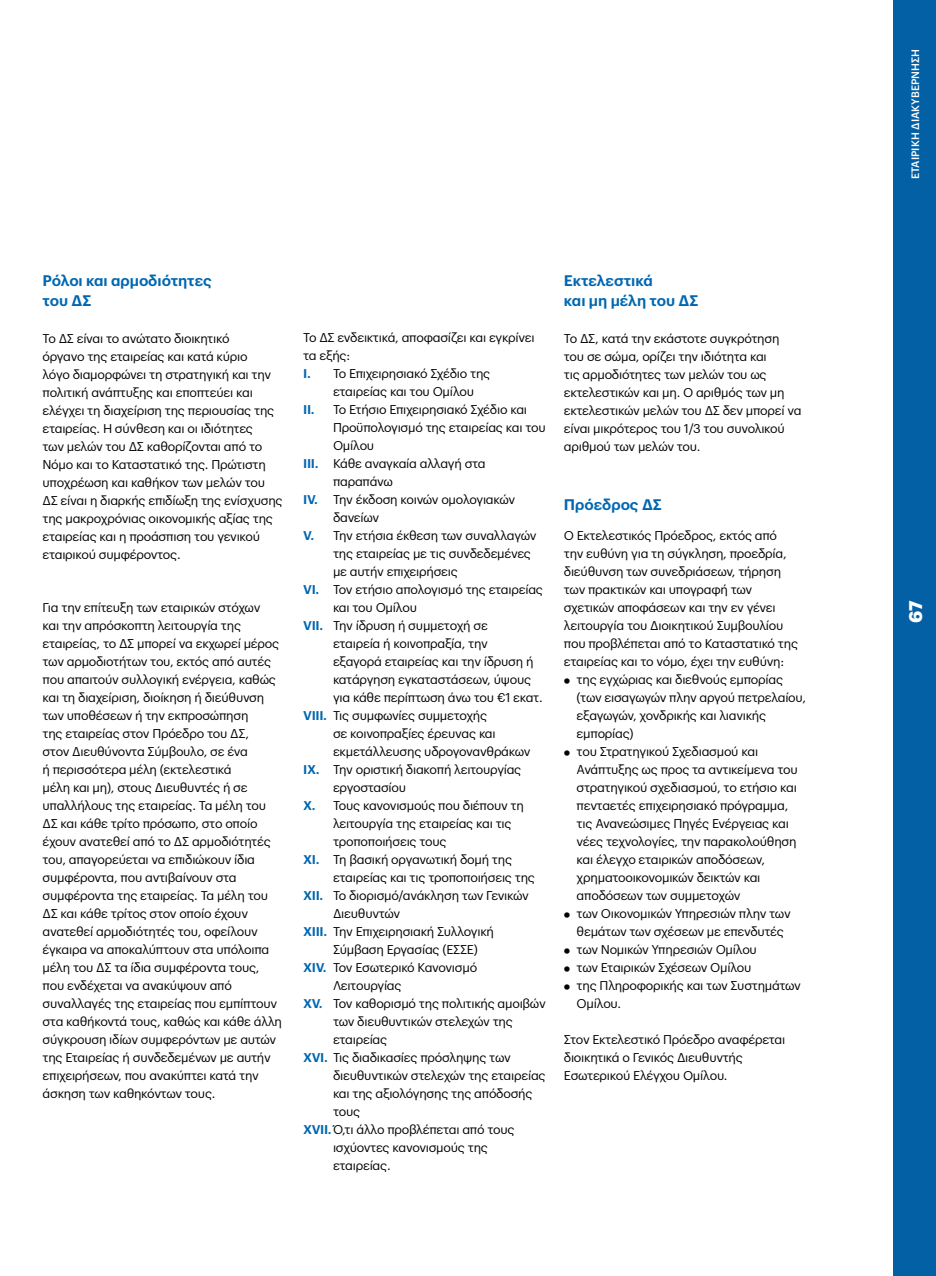
<style>
.page{position:relative;width:936px;height:1276px;background:#fff}
.page>*{position:absolute;margin:0;border:0;box-sizing:border-box;transform-origin:0 0}
.t1{font:700 18px "Graphik LCG";color:#fff}
.t2{font:600 15px/19.6px "Graphik LCG";color:#0067b1}
.t3{font:12.45px/18px "Graphik LCG";letter-spacing:-.02em;color:#000}
.t4{font:500 10.5px "Graphik LCG";letter-spacing:.005em;color:#fff}
.s1{font-weight:600;color:#0067b1}
.s2{font-family:"Graphik LCG Super";font-size:16.5px}
</style>
<div class="page">
<div style="left:893px;top:0;width:42px;height:1276px;background:#0460a4"></div>
<p class="t2" style="left:43px;top:269px;width:171px">Ρόλοι και αρμοδιότητες του ΔΣ</p>
<p class="t3" style="left:43px;top:329px;width:241px">Το ΔΣ είναι το ανώτατο διοικητικό<br>όργανο της εταιρείας και κατά κύριο<br>λόγο διαμορφώνει τη στρατηγική και την πολιτική ανάπτυξης και εποπτεύει και ελέγχει τη διαχείριση της περιουσίας της εταιρείας. Η σύνθεση και οι ιδιότητες<br>των μελών του ΔΣ καθορίζονται από το Νόμο και το Καταστατικό της. Πρώτιστη υποχρέωση και καθήκον των μελών του ΔΣ είναι η διαρκής επιδίωξη της ενίσχυσης της μακροχρόνιας οικονομικής αξίας της εταιρείας και η προάσπιση του γενικού εταιρικού συμφέροντος.</p>
<p class="t3" style="left:43px;top:597px;width:241px">Για την επίτευξη των εταιρικών στόχων<br>και την απρόσκοπτη λειτουργία της εταιρείας, το ΔΣ μπορεί να εκχωρεί μέρος των αρμοδιοτήτων του, εκτός από αυτές που απαιτούν συλλογική ενέργεια, καθώς και τη διαχείριση, διοίκηση ή διεύθυνση των υποθέσεων ή την εκπροσώπηση<br>της εταιρείας στον Πρόεδρο του ΔΣ,<br>στον Διευθύνοντα Σύμβουλο, σε ένα<br>ή περισσότερα μέλη (εκτελεστικά<br>μέλη και μη), στους Διευθυντές ή σε υπαλλήλους της εταιρείας. Τα μέλη του ΔΣ και κάθε τρίτο πρόσωπο, στο οποίο έχουν ανατεθεί από το ΔΣ αρμοδιότητές του, απαγορεύεται να επιδιώκουν ίδια συμφέροντα, που αντιβαίνουν στα συμφέροντα της εταιρείας. Τα μέλη του ΔΣ και κάθε τρίτος στον οποίο έχουν ανατεθεί αρμοδιότητές του, οφείλουν έγκαιρα να αποκαλύπτουν στα υπόλοιπα μέλη του ΔΣ τα ίδια συμφέροντα τους, που ενδέχεται να ανακύψουν από συναλλαγές της εταιρείας που εμπίπτουν στα καθήκοντά τους, καθώς και κάθε άλλη σύγκρουση ιδίων συμφερόντων με αυτών της Εταιρείας ή συνδεδεμένων με αυτήν επιχειρήσεων, που ανακύπτει κατά την άσκηση των καθηκόντων τους.</p>
<p class="t3" style="left:303px;top:327px;width:233px">Το ΔΣ ενδεικτικά, αποφασίζει και εγκρίνει</p>
<p class="t3" style="left:303px;top:345px;width:49px">τα εξής:</p>
<p class="t3" style="left:303px;top:363px;width:188px"><span class="s1">I.</span> Το Επιχειρησιακό Σχέδιο της</p>
<p class="t3" style="left:333px;top:381px;width:142px">εταιρείας και του Ομίλου</p>
<p class="t3" style="left:303px;top:399px;width:225px"><span class="s1">II.</span> Το Ετήσιο Επιχειρησιακό Σχέδιο και</p>
<p class="t3" style="left:333px;top:417px;width:214px">Προϋπολογισμό της εταιρείας και του</p>
<p class="t3" style="left:333px;top:435px;width:43px">Ομίλου</p>
<p class="t3" style="left:303px;top:453px;width:184px"><span class="s1">III.</span> Κάθε αναγκαία αλλαγή στα</p>
<p class="t3" style="left:333px;top:471px;width:61px">παραπάνω</p>
<p class="t3" style="left:303px;top:489px;width:213px"><span class="s1">IV.</span> Την έκδοση κοινών ομολογιακών</p>
<p class="t3" style="left:333px;top:507px;width:48px">δανείων</p>
<p class="t3" style="left:303px;top:525px;width:235px"><span class="s1">V.</span> Την ετήσια έκθεση των συναλλαγών</p>
<p class="t3" style="left:333px;top:543px;width:199px">της εταιρείας με τις συνδεδεμένες</p>
<p class="t3" style="left:333px;top:561px;width:126px">με αυτήν επιχειρήσεις</p>
<p class="t3" style="left:303px;top:579px;width:241px"><span class="s1">VI.</span> Τον ετήσιο απολογισμό της εταιρείας</p>
<p class="t3" style="left:333px;top:597px;width:85px">και του Ομίλου</p>
<p class="t3" style="left:303px;top:615px;width:186px"><span class="s1">VII.</span> Την ίδρυση ή συμμετοχή σε</p>
<p class="t3" style="left:333px;top:633px;width:156px">εταιρεία ή κοινοπραξία, την</p>
<p class="t3" style="left:333px;top:651px;width:202px">εξαγορά εταιρείας και την ίδρυση ή</p>
<p class="t3" style="left:333px;top:669px;width:200px">κατάργηση εγκαταστάσεων, ύψους</p>
<p class="t3" style="left:333px;top:687px;width:211px">για κάθε περίπτωση άνω του €1 εκατ.</p>
<p class="t3" style="left:303px;top:705px;width:185px"><span class="s1">VIII.</span> Τις συμφωνίες συμμετοχής</p>
<p class="t3" style="left:333px;top:724px;width:164px">σε κοινοπραξίες έρευνας και</p>
<p class="t3" style="left:333px;top:742px;width:199px">εκμετάλλευσης υδρογονανθράκων</p>
<p class="t3" style="left:303px;top:760px;width:220px"><span class="s1">IX.</span> Την οριστική διακοπή λειτουργίας</p>
<p class="t3" style="left:333px;top:778px;width:75px">εργοστασίου</p>
<p class="t3" style="left:303px;top:796px;width:222px"><span class="s1">X.</span> Τους κανονισμούς που διέπουν τη</p>
<p class="t3" style="left:333px;top:814px;width:180px">λειτουργία της εταιρείας και τις</p>
<p class="t3" style="left:333px;top:832px;width:115px">τροποποιήσεις τους</p>
<p class="t3" style="left:303px;top:850px;width:210px"><span class="s1">XI.</span> Τη βασική οργανωτική δομή της</p>
<p class="t3" style="left:333px;top:868px;width:203px">εταιρείας και τις τροποποιήσεις της</p>
<p class="t3" style="left:303px;top:886px;width:227px"><span class="s1">XII.</span> Το διορισμό/ανάκληση των Γενικών</p>
<p class="t3" style="left:333px;top:904px;width:69px">Διευθυντών</p>
<p class="t3" style="left:303px;top:922px;width:192px"><span class="s1">XIII.</span> Την Επιχειρησιακή Συλλογική</p>
<p class="t3" style="left:333px;top:940px;width:146px">Σύμβαση Εργασίας (ΕΣΣΕ)</p>
<p class="t3" style="left:303px;top:958px;width:175px"><span class="s1">XIV.</span> Τον Εσωτερικό Κανονισμό</p>
<p class="t3" style="left:333px;top:976px;width:70px">Λειτουργίας</p>
<p class="t3" style="left:303px;top:994px;width:244px"><span class="s1">XV.</span> Τον καθορισμό της πολιτικής αμοιβών</p>
<p class="t3" style="left:333px;top:1012px;width:181px">των διευθυντικών στελεχών της</p>
<p class="t3" style="left:333px;top:1030px;width:56px">εταιρείας</p>
<p class="t3" style="left:303px;top:1048px;width:209px"><span class="s1">XVI.</span> Τις διαδικασίες πρόσληψης των</p>
<p class="t3" style="left:333px;top:1066px;width:214px">διευθυντικών στελεχών της εταιρείας</p>
<p class="t3" style="left:333px;top:1084px;width:201px">και της αξιολόγησης της απόδοσής</p>
<p class="t3" style="left:333px;top:1102px;width:29px">τους</p>
<p class="t3" style="left:303px;top:1120px;width:213px"><span class="s1">XVII.</span>Ό,τι άλλο προβλέπεται από τους</p>
<p class="t3" style="left:333px;top:1138px;width:156px">ισχύοντες κανονισμούς της</p>
<p class="t3" style="left:333px;top:1156px;width:59px">εταιρείας.</p>
<p class="t2" style="left:564px;top:269px;width:136px">Εκτελεστικά<br>και μη μέλη του ΔΣ</p>
<p class="t3" style="left:564px;top:329px;width:239px">Το ΔΣ, κατά την εκάστοτε συγκρότηση του σε σώμα, ορίζει την ιδιότητα και<br>τις αρμοδιότητες των μελών του ως εκτελεστικών και μη. Ο αριθμός των μη εκτελεστικών μελών του ΔΣ δεν μπορεί να είναι μικρότερος του 1/3 του συνολικού αριθμού των μελών του.</p>
<p class="t2" style="left:564px;top:493px;width:99px">Πρόεδρος ΔΣ</p>
<p class="t3" style="left:564px;top:525px;width:236px">Ο Εκτελεστικός Πρόεδρος, εκτός από την ευθύνη για τη σύγκληση, προεδρία, διεύθυνση των συνεδριάσεων, τήρηση των πρακτικών και υπογραφή των σχετικών αποφάσεων και την εν γένει λειτουργία του Διοικητικού Συμβουλίου που προβλέπεται από το Καταστατικό της εταιρείας και το νόμο, έχει την ευθύνη:</p>
<p class="t3" style="left:576px;top:669px;width:231px;text-indent:-13px"><span class="s2">•</span> της εγχώριας και διεθνούς εμπορίας (των εισαγωγών πλην αργού πετρελαίου, εξαγωγών, χονδρικής και λιανικής εμπορίας)</p>
<p class="t3" style="left:576px;top:741px;width:223px;text-indent:-13px"><span class="s2">•</span> του Στρατηγικού Σχεδιασμού και Ανάπτυξης ως προς τα αντικείμενα του στρατηγικού σχεδιασμού, το ετήσιο και πενταετές επιχειρησιακό πρόγραμμα, τις Ανανεώσιμες Πηγές Ενέργειας και νέες τεχνολογίες, την παρακολούθηση και έλεγχο εταιρικών αποδόσεων, χρηματοοικονομικών δεικτών και αποδόσεων των συμμετοχών</p>
<p class="t3" style="left:564px;top:903px;width:228px;text-align:center"><span class="s2">•</span> των Οικονομικών Υπηρεσιών πλην των θεμάτων των σχέσεων με επενδυτές</p>
<p class="t3" style="left:564px;top:939px;width:194px"><span class="s2">•</span> των Νομικών Υπηρεσιών Ομίλου</p>
<p class="t3" style="left:564px;top:957px;width:189px"><span class="s2">•</span> των Εταιρικών Σχέσεων Ομίλου</p>
<p class="t3" style="left:576px;top:975px;width:226px;text-indent:-13px"><span class="s2">•</span> της Πληροφορικής και των Συστημάτων<br>Ομίλου.</p>
<p class="t3" style="left:564px;top:1029px;width:223px">Στον Εκτελεστικό Πρόεδρο αναφέρεται διοικητικά ο Γενικός Διευθυντής<br>Εσωτερικού Ελέγχου Ομίλου.</p>
<p class="t4" style="left:907px;top:179px;width:130px;rotate:-90deg">ΕΤΑΙΡΙ ΚΗ ΔΙΑΚΥΒΕΡΝΗΣΗ</p>
<h1 class="t1" style="left:901px;top:623px;width:24px;rotate:-90deg">67</h1>
</div>
